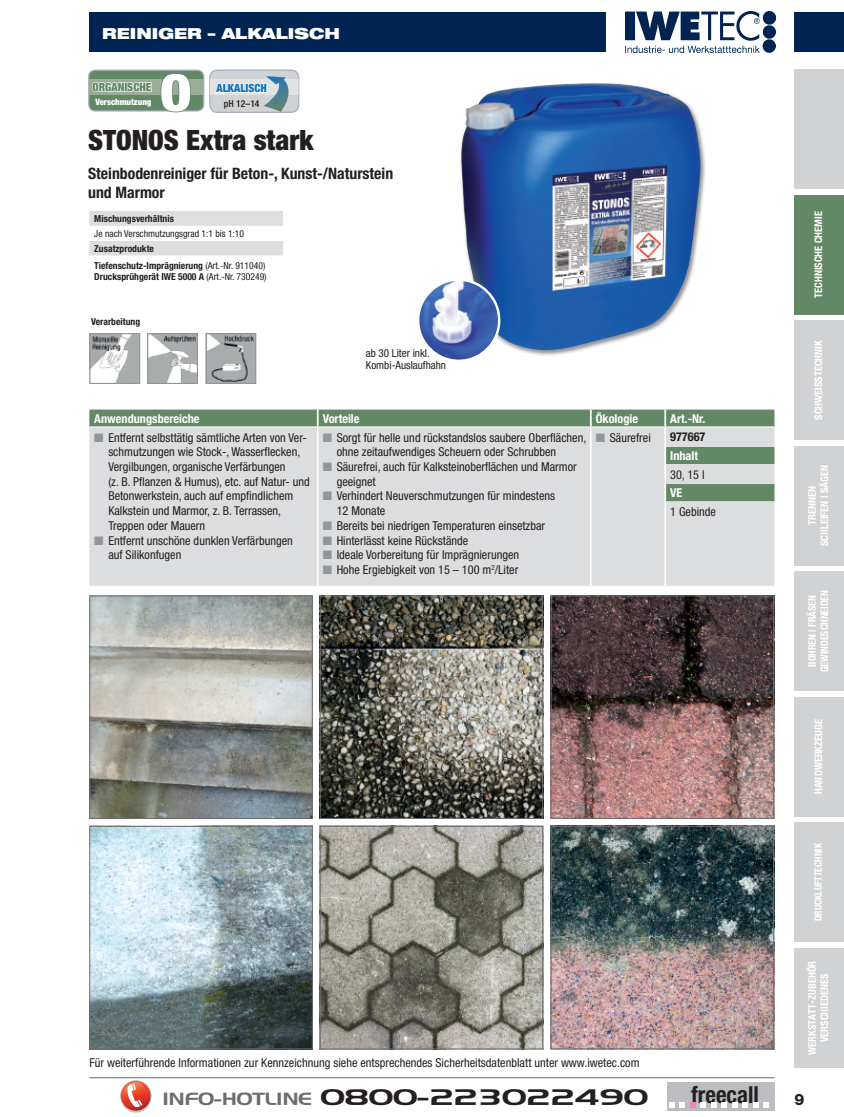
<style>
.page{position:relative;width:844px;height:1117px;background:#fff}
.page>*{position:absolute;margin:0;border:0;box-sizing:border-box;transform-origin:0 0}
.t1{font:900 condensed 50.75px "Helvetica Neue";color:#fff;scale:1.11 1}
.t2{font:900 condensed 28px "Helvetica Neue";color:#231f20}
.t3{font:700 condensed 23.45px "Helvetica Neue";color:#231f20;scale:.96 1}
.t4{font:22.57px "Jobber";color:#231f20;scale:1.5 1}
.t5{font:700 condensed 15.75px/18.9px "Helvetica Neue";color:#231f20}
.t6{font:800 15.75px "Helvetica Neue";color:#231f20}
.t7{font:900 expanded 15.22px "Helvetica Neue";color:#fff}
.t8{font:condensed 12.25px/14.7px "Helvetica Neue";color:#231f20}
.t9{font:700 condensed 12.25px "Helvetica Neue";color:#fff}
.t10{font:700 condensed 12.25px "Helvetica Neue";color:#231f20}
.t11{font:900 condensed 11.2px "Helvetica Neue";color:#638865}
.t12{font:900 condensed 11.2px "Helvetica Neue";color:#1074bc}
.t13{font:condensed 11.03px/12.2px "Helvetica Neue";color:#231f20}
.t14{font:700 condensed 10.5px/12.2px "Helvetica Neue";color:#fff;text-align:center}
.t15{font:700 condensed 10.5px/12.2px "Helvetica Neue";color:#fff;text-align:center;scale:.95 1}
.t16{font:700 condensed 10.15px "Helvetica Neue";color:#fff;scale:.95 1}
.t17{font:700 condensed 9.62px/16.6px "Helvetica Neue";color:#231f20}
.t18{font:condensed 9.62px "Helvetica Neue";color:#231f20}
.t19{font:500 condensed 9.62px "Helvetica Neue";color:#231f20}
.t20{font:900 condensed 8.75px "Helvetica Neue";color:#fff}
.s1{font-weight:400}
.s2{font-size:17.85px;color:#6c6d70}
</style>
<div class="page">
<div style="left:794px;top:12px;width:49px;height:40px;background:#002451"></div>
<div style="left:89px;top:12px;width:516px;height:40px;background:#002451"></div>
<img style="left:625px;top:12px;width:150px;height:40px">
<div style="left:667px;top:1082px;width:107px;height:28px;background:#bcbdc0"></div>
<svg style="left:669px;top:1102px;width:15px;height:5px"></svg>
<svg style="left:690px;top:1102px;width:15px;height:5px"></svg>
<svg style="left:711px;top:1102px;width:15px;height:5px"></svg>
<svg style="left:732px;top:1102px;width:15px;height:5px"></svg>
<svg style="left:753px;top:1102px;width:15px;height:5px"></svg>
<svg style="left:117px;top:1078px;width:37px;height:35px"></svg>
<div style="left:794px;top:195px;width:49px;height:119px;background:#638865"></div>
<div style="left:794px;top:320px;width:49px;height:119px;background:#d1d2d4"></div>
<div style="left:794px;top:446px;width:49px;height:119px;background:#d1d2d4"></div>
<div style="left:794px;top:571px;width:49px;height:119px;background:#d1d2d4"></div>
<div style="left:794px;top:697px;width:49px;height:119px;background:#d1d2d4"></div>
<div style="left:794px;top:822px;width:49px;height:119px;background:#d1d2d4"></div>
<div style="left:794px;top:947px;width:49px;height:120px;background:#d1d2d4"></div>
<div style="left:794px;top:69px;width:49px;height:120px;background:#d1d2d4"></div>
<hr style="left:89px;top:1076px;width:685px;height:1px;background:#6c6d70">
<div style="left:89px;top:409px;width:685px;height:17px;background:#638865"></div>
<div style="left:89px;top:427px;width:685px;height:158px;background:#dcdddf"></div>
<svg style="left:664px;top:409px;width:2px;height:55px"></svg>
<hr style="left:589px;top:464px;width:2px;height:20px;background:#fff">
<hr style="left:664px;top:464px;width:2px;height:20px;background:#fff">
<svg style="left:589px;top:484px;width:2px;height:17px"></svg>
<svg style="left:664px;top:484px;width:2px;height:17px"></svg>
<hr style="left:317px;top:501px;width:1px;height:84px;background:#fff">
<hr style="left:589px;top:501px;width:2px;height:84px;background:#fff">
<hr style="left:664px;top:501px;width:2px;height:84px;background:#fff">
<hr style="left:590px;top:426px;width:75px;height:1px;background:#fff">
<hr style="left:665px;top:426px;width:109px;height:1px;background:#fff">
<svg style="left:88px;top:69px;width:211px;height:44px;background:#a7b8ad"></svg>
<svg style="left:89px;top:211px;width:194px;height:45px"></svg>
<img style="left:517px;top:133px;width:188px;height:223px">
<img style="left:461px;top:83px;width:240px;height:267px">
<img style="left:91px;top:827px;width:220px;height:220px">
<div style="left:89px;top:825px;width:224px;height:224px;border:1px solid #6c6d70"></div>
<img style="left:322px;top:827px;width:219px;height:220px">
<div style="left:320px;top:825px;width:223px;height:224px;border:1px solid #6c6d70"></div>
<img style="left:91px;top:597px;width:220px;height:219px">
<div style="left:89px;top:595px;width:224px;height:223px;border:1px solid #6c6d70"></div>
<img style="left:322px;top:597px;width:219px;height:219px">
<div style="left:320px;top:595px;width:223px;height:223px;border:1px solid #6c6d70"></div>
<img style="left:552px;top:827px;width:219px;height:219px">
<div style="left:550px;top:825px;width:223px;height:223px;border:1px solid #6c6d70"></div>
<img style="left:552px;top:597px;width:219px;height:219px">
<div style="left:550px;top:595px;width:223px;height:223px;border:1px solid #6c6d70"></div>
<img style="left:420px;top:280px;width:79px;height:79px">
<div style="left:417px;top:278px;width:83px;height:84px;border:2px solid #fff;border-radius:50%"></div>
<img style="left:207px;top:335px;width:47px;height:47px">
<div style="left:205px;top:333px;width:51px;height:51px;border:1px solid #939598"></div>
<img style="left:149px;top:335px;width:47px;height:47px">
<div style="left:147px;top:333px;width:51px;height:51px;border:1px solid #939598"></div>
<img style="left:91px;top:335px;width:47px;height:47px">
<div style="left:89px;top:333px;width:51px;height:51px;border:1px solid #939598"></div>
<svg style="left:95px;top:433px;width:8px;height:8px"></svg>
<svg style="left:95px;top:535px;width:8px;height:9px"></svg>
<svg style="left:317px;top:409px;width:14px;height:92px"></svg>
<svg style="left:323px;top:521px;width:8px;height:8px"></svg>
<svg style="left:323px;top:535px;width:8px;height:9px"></svg>
<svg style="left:323px;top:550px;width:8px;height:9px"></svg>
<svg style="left:323px;top:565px;width:8px;height:9px"></svg>
<svg style="left:589px;top:409px;width:15px;height:55px"></svg>
<p class="t7" style="left:102px;top:23px;width:239px">REINIGER – ALKALISCH</p>
<p class="t11" style="left:92px;top:80px;width:60px">ORGANISCHE</p>
<p class="t20" style="left:95px;top:96px;width:58px">Verschmutzung</p>
<h1 class="t1" style="left:160px;top:61px;width:30px">O</h1>
<p class="t12" style="left:216px;top:81px;width:52px">ALKALISCH</p>
<p class="t19" style="left:224px;top:98px;width:37px">pH 12–14</p>
<h2 class="t2" style="left:88px;top:123px;width:227px">STONOS Extra stark</h2>
<p class="t5" style="left:88px;top:164px;width:306px">Steinbodenreiniger für Beton-, Kunst-/Naturstein und Marmor</p>
<p class="t17" style="left:94px;top:210px;width:81px">Mischungsverhältnis</p>
<p class="t18" style="left:94px;top:228px;width:151px">Je nach Verschmutzungsgrad 1:1 bis 1:10</p>
<p class="t17" style="left:94px;top:240px;width:172px">Zusatzprodukte<br>Tiefenschutz-Imprägnierung <span class="s1">(Art.-Nr. 911040)</span></p>
<p class="t17" style="left:94px;top:268px;width:174px">Drucksprühgerät IWE 5000 A <span class="s1">(Art.-Nr. 730249)</span></p>
<p class="t17" style="left:91px;top:313px;width:51px">Verarbeitung</p>
<p class="t13" style="left:366px;top:346px;width:82px">ab 30 Liter inkl.<br>Kombi-Auslaufhahn</p>
<p class="t9" style="left:94px;top:411px;width:107px">Anwendungsbereiche</p>
<p class="t9" style="left:322px;top:411px;width:38px">Vorteile</p>
<p class="t9" style="left:595px;top:411px;width:44px">Ökologie</p>
<p class="t9" style="left:670px;top:411px;width:37px">Art.-Nr.</p>
<p class="t8" style="left:108px;top:429px;width:203px">Entfernt selbsttätig sämtliche Arten von Ver&shy;schmutzungen wie Stock-, Wasserflecken, Vergilbungen, organische Verfärbungen<br>(z. B. Pflanzen &amp; Humus), etc. auf Natur- und Betonwerkstein, auch auf empfindlichem Kalkstein und Marmor, z. B. Terrassen, Treppen oder Mauern<br>Entfernt unschöne dunklen Verfärbungen auf Silikonfugen</p>
<p class="t8" style="left:336px;top:429px;width:251px">Sorgt für helle und rückstandslos saubere Oberflächen, ohne zeitaufwendiges Scheuern oder Schrubben Säurefrei, auch für Kalksteinoberflächen und Marmor geeignet<br>Verhindert Neuverschmutzungen für mindestens<br>12 Monate<br>Bereits bei niedrigen Temperaturen einsetzbar Hinterlässt keine Rückstände<br>Ideale Vorbereitung für Imprägnierungen<br>Hohe Ergiebigkeit von 15 – 100 m<sup>2</sup>/Liter</p>
<p class="t8" style="left:609px;top:429px;width:43px">Säurefrei</p>
<p class="t10" style="left:670px;top:429px;width:37px">977667</p>
<p class="t9" style="left:670px;top:448px;width:29px">Inhalt</p>
<p class="t8" style="left:670px;top:467px;width:36px">30, 15 l</p>
<p class="t9" style="left:670px;top:485px;width:14px">VE</p>
<p class="t8" style="left:670px;top:504px;width:47px">1 Gebinde</p>
<p class="t8" style="left:89px;top:1055px;width:551px">Für weiterführende Informationen zur Kennzeichnung siehe entsprechendes Sicherheitsdatenblatt unter www.iwetec.com</p>
<p class="t14" style="left:811px;top:298px;width:88px;rotate:-90deg">TECHNISCHE CHEMIE</p>
<p class="t14" style="left:811px;top:420px;width:81px;rotate:-90deg">SCHWEISSTECHNIK</p>
<p class="t14" style="left:805px;top:546px;width:83px;rotate:-90deg">TRENNEN<br>SCHLEIFEN | SÄGEN</p>
<p class="t15" style="left:805px;top:672px;width:88px;rotate:-90deg">BOHREN | FRÄSEN<br>GEWINDESCHNEIDEN</p>
<p class="t14" style="left:811px;top:794px;width:76px;rotate:-90deg">HANDWERKZEUGE</p>
<p class="t16" style="left:811px;top:921px;width:84px;rotate:-90deg">DRUCKLUFTTECHNIK</p>
<p class="t14" style="left:805px;top:1054px;width:95px;rotate:-90deg">WERKSTATT-ZUBEHÖR<br>VERSCHIEDENES</p>
<h3 class="t4" style="left:162px;top:1084px;width:325px"><span class="s2">INFO-HOTLINE</span> 0800-223022490</h3>
<h3 class="t3" style="left:691px;top:1080px;width:72px">freecall</h3>
<p class="t6" style="left:794px;top:1089px;width:11px">9</p>
</div>
